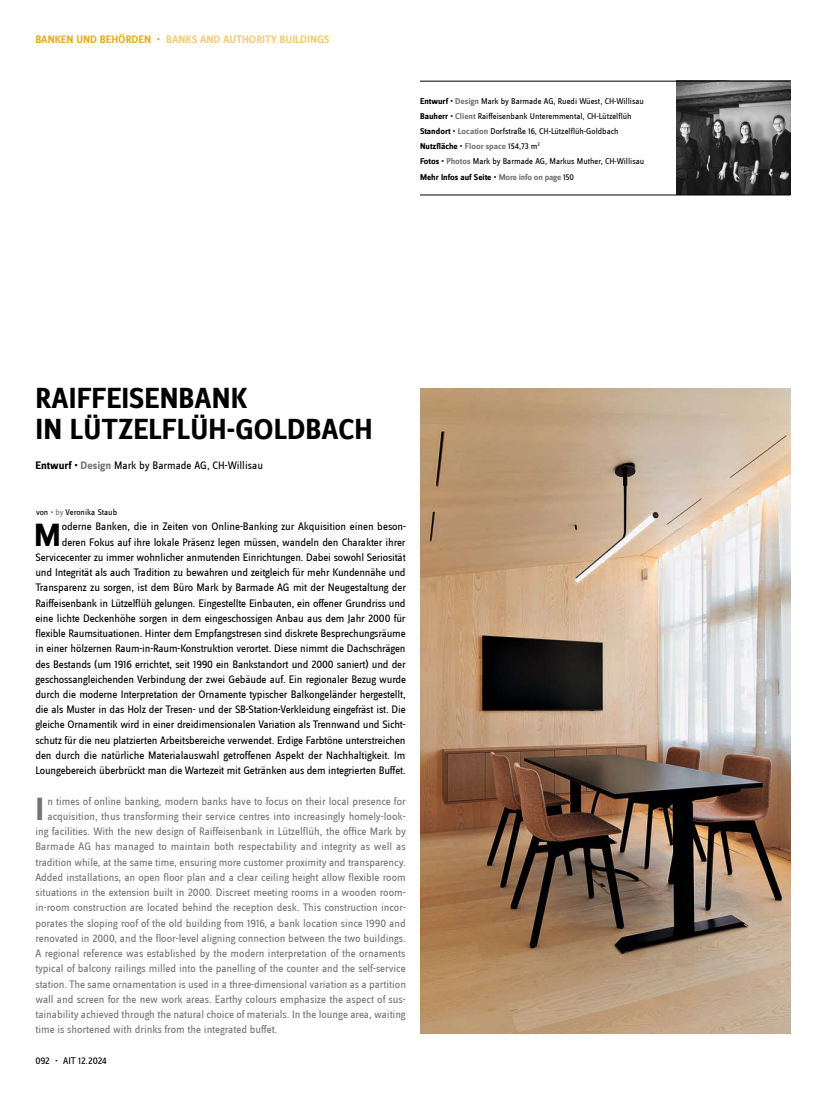
<style>
.page{position:relative;width:833px;height:1099px;background:#fff}
.page>*{position:absolute;margin:0;border:0;box-sizing:border-box;transform-origin:0 0}
.t1{font:700 33.25px "Zine Sans Dis";color:#000}
.t2{font:700 33.25px "Zine Sans Dis";color:#757574}
.t3{font:700 30px/30.5px "Zine Sans Dis";letter-spacing:.005em;color:#000}
.t4{font:11.25px/15.2px "Zine Sans Dis";letter-spacing:-.015em;color:#000;text-align:right}
.t5{font:11.25px "Zine Sans Dis";letter-spacing:-.005em;color:#757574}
.t6{font:700 11.25px "Zine Sans Dis";color:#f4cd7b}
.t7{font:10px "Zine Sans Dis";letter-spacing:-.015em;color:#000}
.t8{font:8.75px/15.2px "Zine Sans Dis";color:#000}
.s1{color:#e7af29}
.s2{font-weight:700}
.s3{font-weight:700;color:#757574}
.s4{color:#757574}
</style>
<div class="page">
<img style="left:676px;top:82px;width:114px;height:112px">
<hr style="left:420px;top:194px;width:370px;height:1px;background:#000">
<hr style="left:420px;top:81px;width:370px;height:1px;background:#000">
<img style="left:420px;top:388px;width:370px;height:645px">
<p class="t6" style="left:35px;top:33px;width:296px"><span class="s1">BANKEN UND BEHÖRDEN •</span> BANKS AND AUTHORITY BUILDINGS</p>
<p class="t8" style="left:420px;top:93px;width:226px"><span class="s2">Entwurf •</span> <span class="s3">Design</span> Mark by Barmade AG, Ruedi Wüest, CH-Willisau <span class="s2">Bauherr •</span> <span class="s3">Client</span> Raiffeisenbank Unteremmental, CH-Lützelflüh <span class="s2">Standort •</span> <span class="s3">Location</span> Dorfstraße 16, CH-Lützelflüh-Goldbach <span class="s2">Nutzfläche •</span> <span class="s3">Floor space</span> 154,73 m<sup>2<br></sup><span class="s2">Fotos •</span> <span class="s3">Photos</span> Mark by Barmade AG, Markus Muther, CH-Willisau <span class="s2">Mehr Infos auf Seite •</span> <span class="s3">More info on page</span> 150</p>
<h2 class="t3" style="left:35px;top:385px;width:339px">RAIFFEISENBANK<br>IN LÜTZELFLÜH-GOLDBACH</h2>
<p class="t4" style="left:35px;top:458px;width:229px"><span class="s2">Entwurf •</span> <span class="s3">Design</span> Mark by Barmade AG, CH-Willisau</p>
<p class="t8" style="left:36px;top:505px;width:83px">von • <span class="s4">by</span> Veronika Staub</p>
<p class="t4" style="left:35px;top:519px;width:372px">oderne Banken, die in Zeiten von Online-Banking zur Akquisition einen beson&shy;deren Fokus auf ihre lokale Präsenz legen müssen, wandeln den Charakter ihrer Servicecenter zu immer wohnlicher anmutenden Einrichtungen. Dabei sowohl Seriosität und Integrität als auch Tradition zu bewahren und zeitgleich für mehr Kundennähe und Transparenz zu sorgen, ist dem Büro Mark by Barmade AG mit der Neugestaltung der Raiffeisenbank in Lützelflüh gelungen. Eingestellte Einbauten, ein offener Grundriss und eine lichte Deckenhöhe sorgen in dem eingeschossigen Anbau aus dem Jahr 2000 für flexible Raumsituationen. Hinter dem Empfangstresen sind diskrete Besprechungsräume in einer hölzernen Raum-in-Raum-Konstruktion verortet. Diese nimmt die Dachschrägen des Bestands (um 1916 errichtet, seit 1990 ein Bankstandort und 2000 saniert) und der geschossangleichenden Verbindung der zwei Gebäude auf. Ein regionaler Bezug wurde durch die moderne Interpretation der Ornamente typischer Balkongeländer hergestellt, die als Muster in das Holz der Tresen- und der SB-Station-Verkleidung eingefräst ist. Die gleiche Ornamentik wird in einer dreidimensionalen Variation als Trennwand und Sicht&shy;schutz für die neu platzierten Arbeitsbereiche verwendet. Erdige Farbtöne unterstreichen den durch die natürliche Materialauswahl getroffenen Aspekt der Nachhaltigkeit. Im Loungebereich überbrückt man die Wartezeit mit Getränken aus dem integrierten Buffet.</p>
<p class="t5" style="left:47px;top:795px;width:360px">n times of online banking, modern banks have to focus on their local presence for</p>
<p class="t5" style="left:47px;top:810px;width:360px">acquisition, thus transforming their service centres into increasingly homely-look-</p>
<p class="t5" style="left:35px;top:826px;width:372px">ing facilities. With the new design of Raiffeisenbank in Lützelflüh, the office Mark by</p>
<p class="t5" style="left:35px;top:841px;width:372px">Barmade AG has managed to maintain both respectability and integrity as well as</p>
<p class="t5" style="left:35px;top:856px;width:372px">tradition while, at the same time, ensuring more customer proximity and transparency.</p>
<p class="t5" style="left:35px;top:871px;width:372px">Added installations, an open floor plan and a clear ceiling height allow flexible room</p>
<p class="t5" style="left:35px;top:887px;width:372px">situations in the extension built in 2000. Discreet meeting rooms in a wooden room-</p>
<p class="t5" style="left:35px;top:902px;width:372px">in-room construction are located behind the reception desk. This construction incor-</p>
<p class="t5" style="left:35px;top:917px;width:372px">porates the sloping roof of the old building from 1916, a bank location since 1990 and</p>
<p class="t5" style="left:35px;top:932px;width:372px">renovated in 2000, and the floor-level aligning connection between the two buildings.</p>
<p class="t5" style="left:35px;top:948px;width:371px">A regional reference was established by the modern interpretation of the ornaments</p>
<p class="t5" style="left:35px;top:963px;width:372px">typical of balcony railings milled into the panelling of the counter and the self-service</p>
<p class="t5" style="left:35px;top:978px;width:372px">station. The same ornamentation is used in a three-dimensional variation as a partition</p>
<p class="t5" style="left:35px;top:993px;width:372px">wall and screen for the new work areas. Earthy colours emphasize the aspect of sus-</p>
<p class="t5" style="left:35px;top:1009px;width:372px">tainability achieved through the natural choice of materials. In the lounge area, waiting</p>
<p class="t5" style="left:35px;top:1024px;width:243px">time is shortened with drinks from the integrated buffet.</p>
<h1 class="t1" style="left:34px;top:517px;width:28px">M</h1>
<h1 class="t2" style="left:35px;top:792px;width:10px">I</h1>
<p class="t7" style="left:35px;top:1055px;width:73px">092 • AIT 12.2024</p>
</div>
